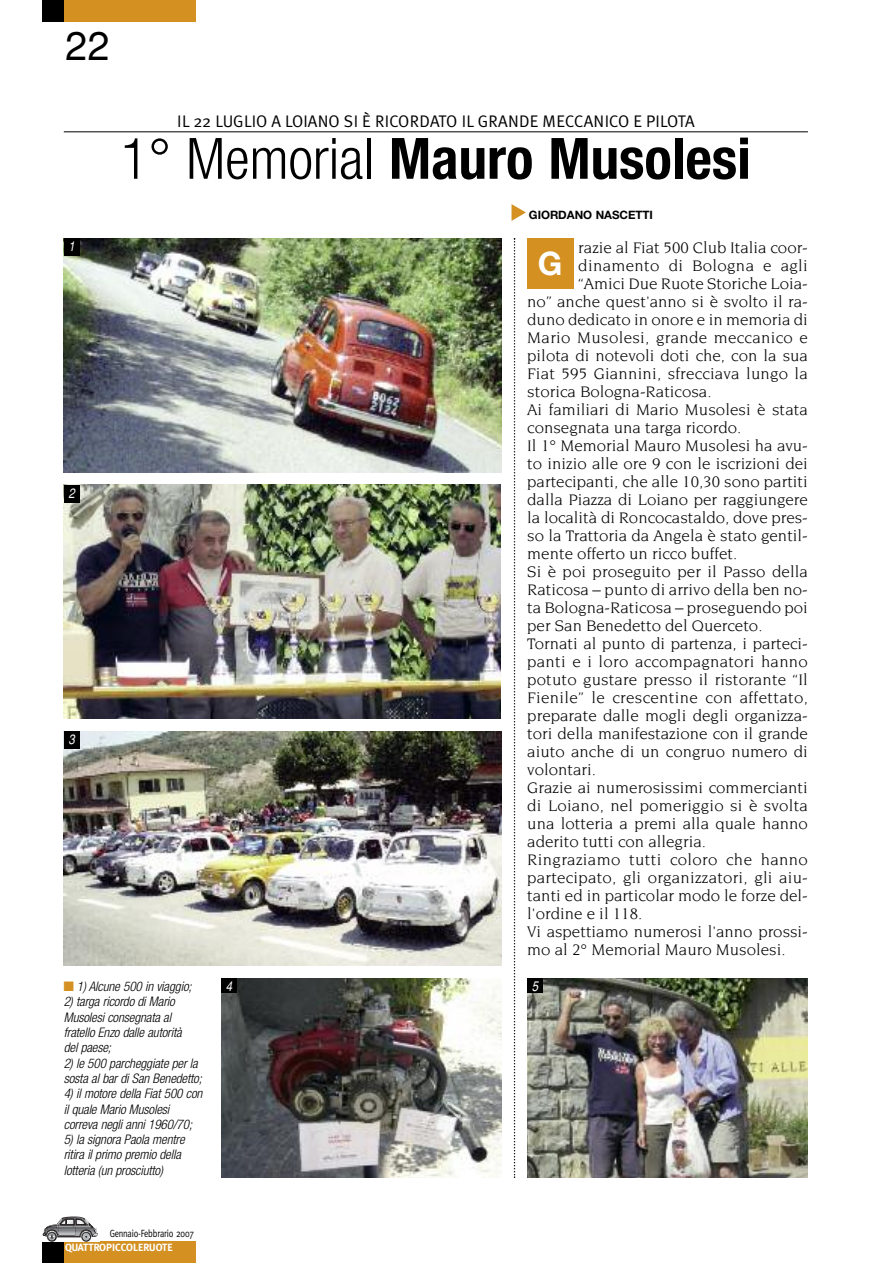
<style>
.page{position:relative;width:893px;height:1263px;background:#fff}
.page>*{position:absolute;margin:0;border:0;box-sizing:border-box;transform-origin:0 0}
.t1{font:700 condensed 57px "Helvetica Neue";color:#000}
.t2{font:39.9px "Helvetica";color:#000}
.t3{font:700 32.4px "Helvetica Neue";color:#fff}
.t4{font:16.8px "Meta Plus Normal";color:#000}
.t5{font:16.5px "Novarese";color:#000}
.t6{font:16.5px "Novarese";letter-spacing:.02em;color:#000}
.t7{font:italic 13.5px "Helvetica";color:#fff;scale:.85 1}
.t8{font:italic 300 condensed 13.2px/15.3px "Helvetica Neue";letter-spacing:-.01em;color:#000}
.t9{font:700 11.55px "Helvetica Neue";letter-spacing:-.005em;color:#000}
.t10{font:10.5px "Meta";letter-spacing:-.02em;color:#000;scale:.82 1}
.t11{font:700 10.5px "Meta";color:#fff}
.s1{font-weight:300}
.s2{font-family:"Monotype Sorts";font-weight:400;font-style:normal;font-stretch:normal;color:#d49021}
</style>
<div class="page">
<img style="left:64px;top:238px;width:438px;height:234px">
<img style="left:64px;top:485px;width:436px;height:234px">
<img style="left:64px;top:731px;width:438px;height:234px">
<div style="left:64px;top:238px;width:15px;height:18px;background:#000"></div>
<div style="left:64px;top:485px;width:15px;height:17px;background:#000"></div>
<div style="left:64px;top:732px;width:15px;height:17px;background:#000"></div>
<div style="left:43px;top:0;width:21px;height:21px;background:#000"></div>
<div style="left:64px;top:0;width:132px;height:21px;background:#d49021"></div>
<div style="left:43px;top:1242px;width:21px;height:21px;background:#000"></div>
<div style="left:64px;top:1242px;width:132px;height:21px;background:#d49021"></div>
<svg style="left:43px;top:1216px;width:55px;height:25px"></svg>
<hr style="left:64px;top:132px;width:744px;height:1px;background:#000">
<svg style="left:511px;top:204px;width:15px;height:17px"></svg>
<svg style="left:514px;top:238px;width:1px;height:940px"></svg>
<img style="left:221px;top:978px;width:281px;height:200px">
<div style="left:221px;top:978px;width:16px;height:14px;background:#000"></div>
<div style="left:527px;top:238px;width:47px;height:50px;background:#d49021"></div>
<img style="left:527px;top:978px;width:281px;height:200px">
<div style="left:527px;top:978px;width:16px;height:14px;background:#000"></div>
<h2 class="t2" style="left:65px;top:23px;width:46px">22</h2>
<p class="t7" style="left:68px;top:238px;width:9px">1</p>
<p class="t7" style="left:68px;top:485px;width:9px">2</p>
<p class="t7" style="left:68px;top:732px;width:9px">3</p>
<p class="t4" style="left:177px;top:111px;width:519px">IL 22 LUGLIO A LOIANO SI È RICORDATO IL GRANDE MECCANICO E PILOTA</p>
<h1 class="t1" style="left:121px;top:138px;width:631px"><span class="s1">1° Memorial</span> Mauro Musolesi</h1>
<p class="t9" style="left:529px;top:208px;width:126px">GIORDANO NASCETTI</p>
<p class="t5" style="left:578px;top:241px;width:231px">razie al Fiat 500 Club Italia coor-</p>
<p class="t6" style="left:578px;top:259px;width:231px">dinamento di Bologna e agli</p>
<p class="t5" style="left:578px;top:277px;width:231px">“Amici Due Ruote Storiche Loia-</p>
<p class="t5" style="left:527px;top:295px;width:282px">no” anche quest'anno si è svolto il ra-</p>
<p class="t5" style="left:527px;top:313px;width:282px">duno dedicato in onore e in memoria di</p>
<p class="t6" style="left:527px;top:331px;width:282px">Mario Musolesi, grande meccanico e</p>
<p class="t5" style="left:527px;top:349px;width:282px">pilota di notevoli doti che, con la sua</p>
<p class="t5" style="left:527px;top:367px;width:282px">Fiat 595 Giannini, sfrecciava lungo la</p>
<p class="t5" style="left:527px;top:385px;width:186px">storica Bologna-Raticosa.</p>
<p class="t5" style="left:527px;top:403px;width:282px">Ai familiari di Mario Musolesi è stata</p>
<p class="t5" style="left:527px;top:421px;width:216px">consegnata una targa ricordo.</p>
<p class="t5" style="left:527px;top:439px;width:282px">Il 1° Memorial Mauro Musolesi ha avu-</p>
<p class="t5" style="left:527px;top:457px;width:282px">to inizio alle ore 9 con le iscrizioni dei</p>
<p class="t5" style="left:527px;top:475px;width:282px">partecipanti, che alle 10,30 sono partiti</p>
<p class="t5" style="left:527px;top:493px;width:282px">dalla Piazza di Loiano per raggiungere</p>
<p class="t5" style="left:527px;top:511px;width:282px">la località di Roncocastaldo, dove pres-</p>
<p class="t5" style="left:527px;top:529px;width:282px">so la Trattoria da Angela è stato gentil-</p>
<p class="t5" style="left:527px;top:547px;width:211px">mente offerto un ricco buffet.</p>
<p class="t5" style="left:527px;top:565px;width:282px">Si è poi proseguito per il Passo della</p>
<p class="t5" style="left:527px;top:583px;width:282px">Raticosa – punto di arrivo della ben no-</p>
<p class="t5" style="left:527px;top:601px;width:282px">ta Bologna-Raticosa – proseguendo poi</p>
<p class="t5" style="left:527px;top:619px;width:237px">per San Benedetto del Querceto.</p>
<p class="t5" style="left:527px;top:637px;width:282px">Tornati al punto di partenza, i parteci-</p>
<p class="t5" style="left:527px;top:655px;width:282px">panti e i loro accompagnatori hanno</p>
<p class="t5" style="left:527px;top:673px;width:282px">potuto gustare presso il ristorante “Il</p>
<p class="t6" style="left:527px;top:691px;width:282px">Fienile” le crescentine con affettato,</p>
<p class="t5" style="left:527px;top:709px;width:282px">preparate dalle mogli degli organizza-</p>
<p class="t5" style="left:527px;top:727px;width:282px">tori della manifestazione con il grande</p>
<p class="t5" style="left:527px;top:745px;width:282px">aiuto anche di un congruo numero di</p>
<p class="t5" style="left:527px;top:763px;width:70px">volontari.</p>
<p class="t5" style="left:527px;top:781px;width:282px">Grazie ai numerosissimi commercianti</p>
<p class="t5" style="left:527px;top:799px;width:282px">di Loiano, nel pomeriggio si è svolta</p>
<p class="t5" style="left:527px;top:817px;width:282px">una lotteria a premi alla quale hanno</p>
<p class="t5" style="left:527px;top:835px;width:180px">aderito tutti con allegria.</p>
<p class="t6" style="left:527px;top:853px;width:282px">Ringraziamo tutti coloro che hanno</p>
<p class="t5" style="left:527px;top:871px;width:282px">partecipato, gli organizzatori, gli aiu-</p>
<p class="t5" style="left:527px;top:889px;width:282px">tanti ed in particolar modo le forze del-</p>
<p class="t5" style="left:527px;top:907px;width:117px">l'ordine e il 118.</p>
<p class="t5" style="left:527px;top:925px;width:282px">Vi aspettiamo numerosi l'anno prossi-</p>
<p class="t5" style="left:527px;top:943px;width:260px">mo al 2° Memorial Mauro Musolesi.</p>
<h3 class="t3" style="left:538px;top:244px;width:26px">G</h3>
<p class="t8" style="left:64px;top:980px;width:129px"><span class="s2">■</span> 1) Alcune 500 in viaggio;</p>
<p class="t8" style="left:64px;top:995px;width:119px">2) targa ricordo di Mario<br>Musolesi consegnata al fratello Enzo dalle autorità del paese;</p>
<p class="t8" style="left:64px;top:1056px;width:140px">2) le 500 parcheggiate per la sosta al bar di San Benedetto;</p>
<p class="t8" style="left:64px;top:1087px;width:140px">4) il motore della Fiat 500 con il quale Mario Musolesi correva negli anni 1960/70;</p>
<p class="t8" style="left:64px;top:1133px;width:122px">5) la signora Paola mentre ritira il primo premio della lotteria (un prosciutto)</p>
<p class="t10" style="left:110px;top:1227px;width:104px">Gennaio-Febbrario 2007</p>
<p class="t11" style="left:65px;top:1242px;width:109px">QUATTROPICCOLERUOTE</p>
<p class="t7" style="left:226px;top:978px;width:9px">4</p>
<p class="t7" style="left:532px;top:978px;width:9px">5</p>
</div>
